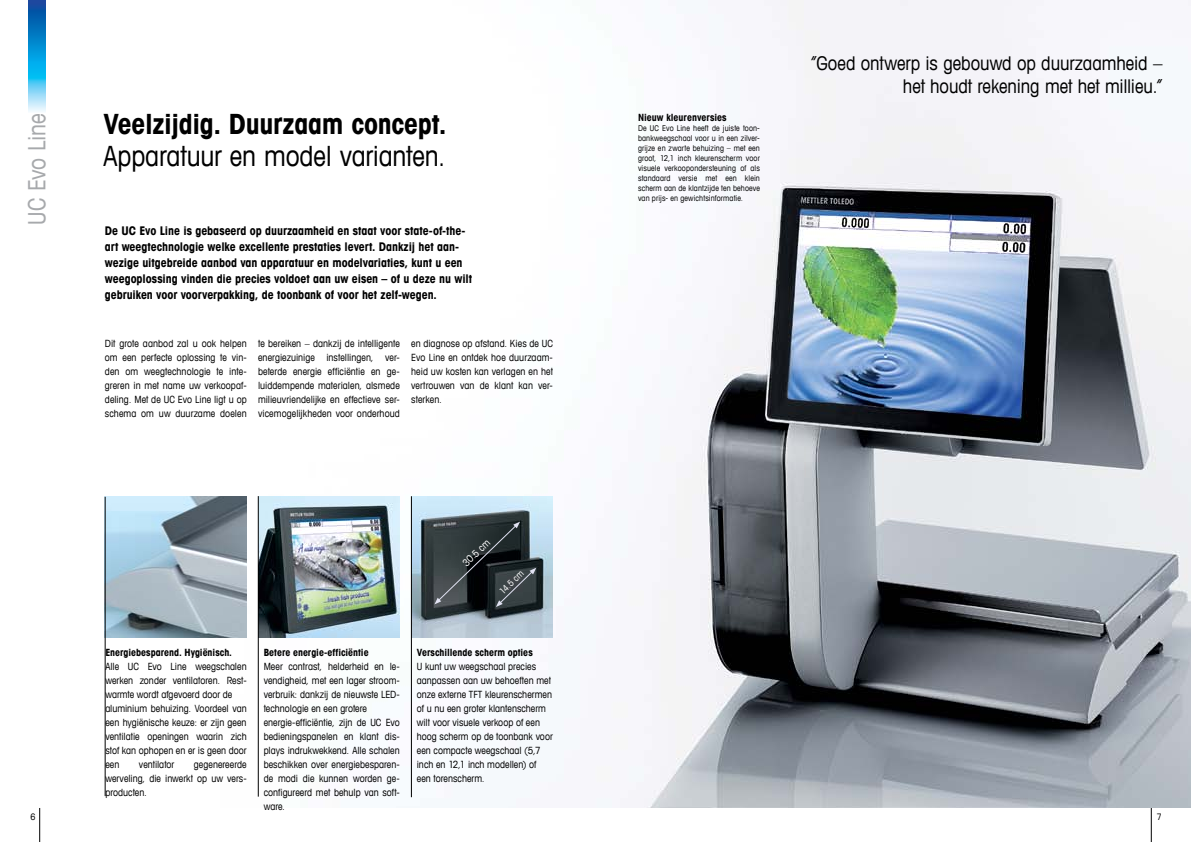
<style>
.page{position:relative;width:1191px;height:842px;background:#fff}
.page>*{position:absolute;margin:0;border:0;box-sizing:border-box;transform-origin:0 0}
.t1{font:700 condensed 28px "Avant Garde Com";letter-spacing:-.01em;color:#000}
.t2{font:condensed 28px "Avant Garde Com";letter-spacing:-.005em;color:#000}
.t3{font:condensed 24px "Avant Garde Com";letter-spacing:-.015em;color:#a7a9ac}
.t4{font:condensed 19px/23px "Avant Garde Com";letter-spacing:-.005em;color:#000;text-align:right}
.t5{font:700 condensed 12px/16px "Avant Garde Com";letter-spacing:-.005em;color:#000}
.t6{font:condensed 10px/14px "Avant Garde Com";color:#000;text-align:justify}
.t7{font:700 condensed 10px "Avant Garde Com";color:#000}
.t8{font:condensed 10px "Avant Garde Com";color:#fff}
.t9{font:condensed 9px "Avant Garde Com";color:#fff}
.t10{font:condensed 9px "Avant Garde Com";color:#000}
.t11{font:condensed 8px/10px "Avant Garde Com";letter-spacing:.015em;color:#000;text-align:justify}
</style>
<div class="page">
<hr style="left:1151px;top:808px;width:1px;height:34px;background:#000">
<hr style="left:39px;top:808px;width:1px;height:34px;background:#000">
<img style="left:164px;top:0;width:1027px;height:808px">
<img style="left:105px;top:496px;width:142px;height:141px">
<img style="left:259px;top:496px;width:141px;height:142px">
<img style="left:28px;top:0;width:17px;height:112px">
<img style="left:412px;top:496px;width:141px;height:142px">
<svg style="left:434px;top:522px;width:102px;height:85px"></svg>
<hr style="left:105px;top:497px;width:1px;height:299px;background:#000">
<hr style="left:258px;top:496px;width:1px;height:301px;background:#000">
<hr style="left:411px;top:496px;width:1px;height:301px;background:#000">
<h2 class="t3" style="left:22px;top:225px;width:113px;rotate:-90deg">UC Evo Line</h2>
<h1 class="t1" style="left:103px;top:106px;width:345px">Veelzijdig. Duurzaam concept.</h1>
<h1 class="t2" style="left:103px;top:138px;width:344px">Apparatuur en model varianten.</h1>
<p class="t5" style="left:105px;top:223px;width:369px">De UC Evo Line is gebaseerd op duurzaamheid en staat voor state-of-the&shy;art weegtechnologie welke excellente prestaties levert. Dankzij het aan&shy;wezige uitgebreide aanbod van apparatuur en modelvariaties, kunt u een weegoplossing vinden die precies voldoet aan uw eisen – of u deze nu wilt gebruiken voor voorverpakking, de toonbank of voor het zelf-wegen.</p>
<p class="t6" style="left:258px;top:337px;width:143px">te bereiken – dankzij de intelligente energiezuinige instellingen, ver&shy;beterde energie efficiëntie en ge&shy;luiddempende materialen, alsmede milieuvriendelijke en effectieve ser&shy;vicemogelijkheden voor onderhoud</p>
<p class="t6" style="left:411px;top:337px;width:143px">en diagnose op afstand. Kies de UC Evo Line en ontdek hoe duurzaam&shy;heid uw kosten kan verlagen en het vertrouwen van de klant kan ver&shy;sterken.</p>
<p class="t6" style="left:105px;top:337px;width:143px">Dit grote aanbod zal u ook helpen om een perfecte oplossing te vin&shy;den om weegtechnologie te inte&shy;greren in met name uw verkoopaf&shy;deling. Met de UC Evo Line ligt u op schema om uw duurzame doelen</p>
<p class="t8" style="left:460px;top:560px;width:35px;rotate:-44deg">30.5 cm</p>
<p class="t9" style="left:497px;top:589px;width:31px;rotate:-44deg">14.5 cm</p>
<p class="t7" style="left:105px;top:646px;width:128px">Energiebesparend. Hygiënisch.</p>
<p class="t6" style="left:105px;top:660px;width:143px;text-align:left">Alle UC Evo Line weegschalen werken zonder ventilatoren. Rest&shy;warmte wordt afgevoerd door de aluminium behuizing. Voordeel van een hygiënische keuze: er zijn geen ventilatie openingen waarin zich stof kan ophopen en er is geen door een</p>
<p class="t6" style="left:105px;top:758px;width:143px;text-indent:88px">gegenereerde werveling, die inwerkt op uw vers&shy;producten.</p>
<p class="t6" style="left:139px;top:758px;width:37px">ventilator</p>
<p class="t7" style="left:264px;top:646px;width:106px">Betere energie-efficiëntie</p>
<p class="t6" style="left:264px;top:660px;width:138px;text-align:left">Meer contrast, helderheid en le&shy;vendigheid, met een lager stroom&shy;verbruik: dankzij de nieuwste LED&shy;technologie en een grotere energie-efficiëntie, zijn de UC Evo bedieningspanelen en klant dis&shy;plays indrukwekkend. Alle schalen beschikken over energiebesparen&shy;de modi die kunnen worden ge&shy;configureerd met behulp van soft&shy;ware.</p>
<p class="t7" style="left:417px;top:646px;width:117px">Verschillende scherm opties</p>
<p class="t6" style="left:417px;top:660px;width:137px;text-align:left">U kunt uw weegschaal precies aanpassen aan uw behoeften met onze externe TFT kleurenschermen of u nu een groter klantenscherm wilt voor visuele verkoop of een hoog scherm op de toonbank voor een compacte weegschaal (5,7 inch en 12,1 inch modellen) of een torenscherm.</p>
<p class="t7" style="left:638px;top:111px;width:90px">Nieuw kleurenversies</p>
<p class="t11" style="left:638px;top:123px;width:123px">De UC Evo Line heeft de juiste toon&shy;bankweegschaal voor u in een zilver&shy;grijze en zwarte behuizing – met een groot, 12,1 inch kleurenscherm voor visuele verkoopondersteuning of als standaard versie met een klein scherm aan de klantzijde ten behoeve van prijs- en gewichtsinformatie.</p>
<h3 class="t4" style="left:810px;top:52px;width:353px">“Goed ontwerp is gebouwd op duurzaamheid – het houdt rekening met het millieu.”</h3>
<p class="t10" style="left:30px;top:811px;width:7px">6</p>
<p class="t10" style="left:1157px;top:811px;width:7px">7</p>
</div>
